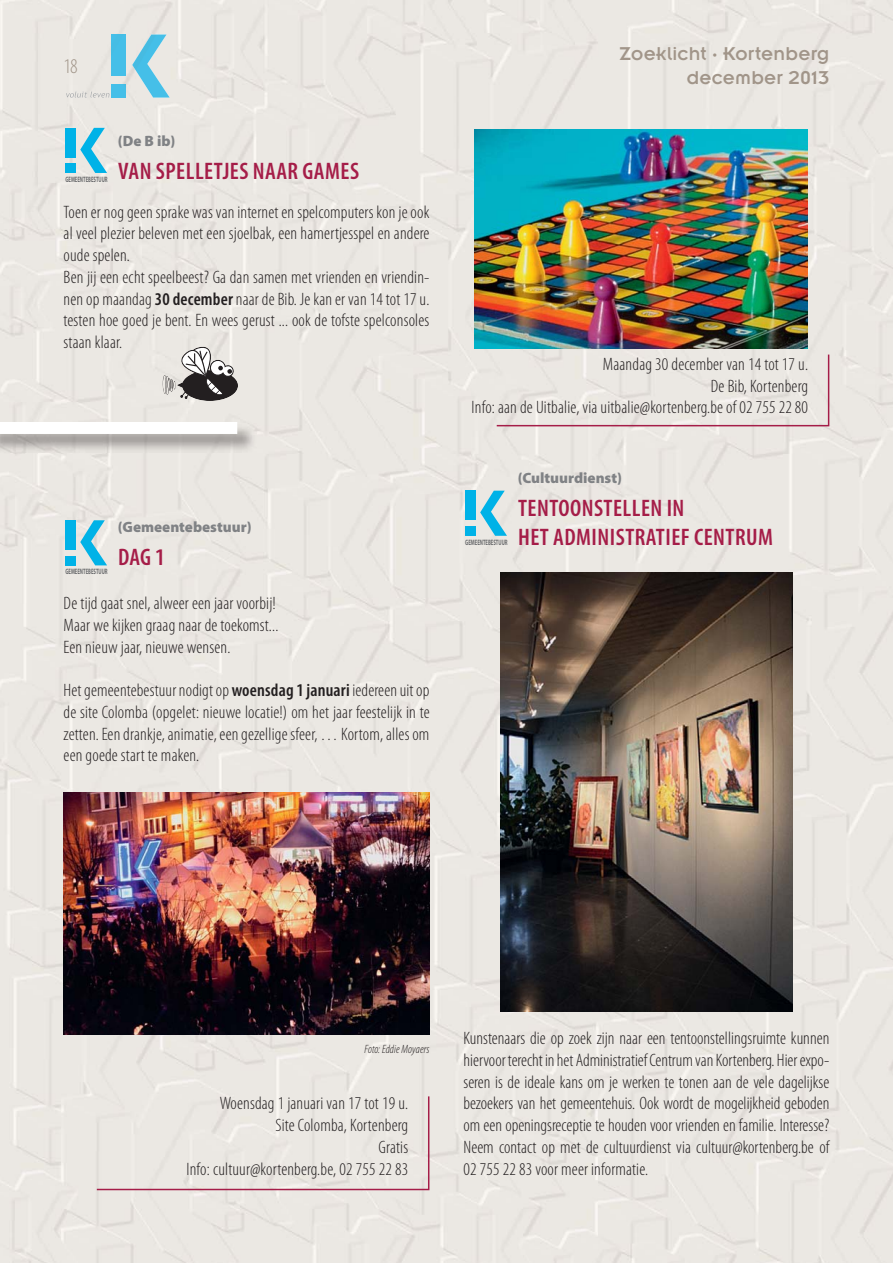
<style>
.page{position:relative;width:893px;height:1263px;background:#fff}
.page>*{position:absolute;margin:0;border:0;box-sizing:border-box;transform-origin:0 0}
.t1{font:600 condensed 24px/28.8px "Myriad Pro";letter-spacing:.02em;color:#a51d48}
.t2{font:300 condensed 21px "Myriad Pro";color:#a19589}
.t3{font:20.4px/24.6px "Insignia LT Std";letter-spacing:.01em;color:#a19589;text-align:right}
.t4{font:300 condensed 18px/21.8px "Myriad Pro";letter-spacing:.01em;color:#231f20;text-align:justify}
.t5{font:900 15px "Myriad Pro";color:#808285}
.t6{font:italic 300 condensed 12px "Myriad Pro";letter-spacing:.01em;color:#231f20}
.t7{font:700 7.8px "Myriad Pro";color:#6d6e70;scale:.6 1}
.s1{font-weight:600}
</style>
<div class="page">
<div style="left:0;top:0;width:892px;height:1263px;background:#ebe8e3"></div>
<img style="left:132px;top:35px;width:38px;height:63px">
<img style="left:112px;top:84px;width:14px;height:14px">
<img style="left:112px;top:35px;width:14px;height:41px">
<svg style="left:66px;top:92px;width:43px;height:6px"></svg>
<svg style="left:495px;top:353px;width:335px;height:74px"></svg>
<svg style="left:95px;top:1095px;width:335px;height:96px"></svg>
<img style="left:0;top:424px;width:256px;height:29px">
<div style="left:0;top:422px;width:237px;height:12px;background:#fff"></div>
<svg style="left:80px;top:128px;width:27px;height:45px"></svg>
<div style="left:66px;top:163px;width:10px;height:10px;background:#00b2e7"></div>
<div style="left:66px;top:128px;width:10px;height:29px;background:#00b2e7"></div>
<svg style="left:80px;top:520px;width:27px;height:45px"></svg>
<div style="left:66px;top:556px;width:10px;height:9px;background:#00b2e7"></div>
<div style="left:66px;top:520px;width:10px;height:30px;background:#00b2e7"></div>
<svg style="left:480px;top:491px;width:27px;height:45px"></svg>
<div style="left:465px;top:526px;width:10px;height:10px;background:#00b2e7"></div>
<div style="left:465px;top:491px;width:10px;height:29px;background:#00b2e7"></div>
<img style="left:475px;top:130px;width:332px;height:219px">
<img style="left:64px;top:792px;width:365px;height:243px">
<img style="left:500px;top:572px;width:292px;height:440px">
<svg style="left:162px;top:340px;width:76px;height:61px"></svg>
<p class="t2" style="left:64px;top:58px;width:16px">18</p>
<p class="t7" style="left:65px;top:174px;width:72px">GEMEENTEBESTUUR</p>
<p class="t5" style="left:118px;top:135px;width:59px">(De B ib)</p>
<h1 class="t1" style="left:118px;top:159px;width:242px">VAN SPELLETJES NAAR GAMES</h1>
<p class="t4" style="left:64px;top:203px;width:367px;text-align:left">Toen er nog geen sprake was van internet en spelcomputers kon je ook al veel plezier beleven met een sjoelbak, een hamertjesspel en andere oude spelen.<br>Ben jij een echt speelbeest? Ga dan samen met vrienden en vriendin&shy;nen op maandag <span class="s1">30 december</span> naar de Bib. Je kan er van 14 tot 17 u. testen hoe goed je bent. En wees gerust ... ook de tofste spelconsoles staan klaar.</p>
<p class="t5" style="left:118px;top:521px;width:135px">(Gemeentebestuur)</p>
<h1 class="t1" style="left:118px;top:545px;width:48px">DAG 1</h1>
<p class="t4" style="left:64px;top:594px;width:216px;text-align:left">De tijd gaat snel, alweer een jaar voorbij!<br>Maar we kijken graag naar de toekomst...<br>Een nieuw jaar, nieuwe wensen.</p>
<p class="t4" style="left:64px;top:681px;width:367px">Het gemeentebestuur nodigt op <span class="s1">woensdag 1 januari</span> iedereen uit op de site Colomba (opgelet: nieuwe locatie!) om het jaar feestelijk in te zetten. Een drankje, animatie, een gezellige sfeer, … Kortom, alles om een goede start te maken.</p>
<p class="t7" style="left:65px;top:567px;width:72px">GEMEENTEBESTUUR</p>
<p class="t3" style="left:619px;top:43px;width:212px">Zoeklicht · Kortenberg december 2013</p>
<p class="t4" style="left:471px;top:355px;width:338px;text-align:right">Maandag 30 december van 14 tot 17 u.<br>De Bib, Kortenberg<br>Info: aan de Uitbalie, via uitbalie@kortenberg.be of 02 755 22 80</p>
<p class="t7" style="left:465px;top:537px;width:72px">GEMEENTEBESTUUR</p>
<p class="t5" style="left:518px;top:473px;width:106px">(Cultuurdienst)</p>
<h1 class="t1" style="left:518px;top:496px;width:256px">TENTOONSTELLEN IN<br>HET ADMINISTRATIEF CENTRUM</h1>
<p class="t6" style="left:364px;top:1044px;width:67px">Foto: Eddie Moyaers</p>
<p class="t4" style="left:186px;top:1094px;width:223px;text-align:right">Woensdag 1 januari van 17 tot 19 u.<br>Site Colomba, Kortenberg<br>Gratis<br>Info: cultuur@kortenberg.be, 02 755 22 83</p>
<p class="t4" style="left:463px;top:1029px;width:367px">Kunstenaars die op zoek zijn naar een tentoonstellingsruimte kunnen hiervoor terecht in het Administratief Centrum van Kortenberg. Hier expo&shy;seren is de ideale kans om je werken te tonen aan de vele dagelijkse bezoekers van het gemeentehuis. Ook wordt de mogelijkheid geboden om een openingsreceptie te houden voor vrienden en familie. Interesse?<br>Neem contact op met de cultuurdienst via cultuur@kortenberg.be of 02 755 22 83 voor meer informatie.</p>
</div>
